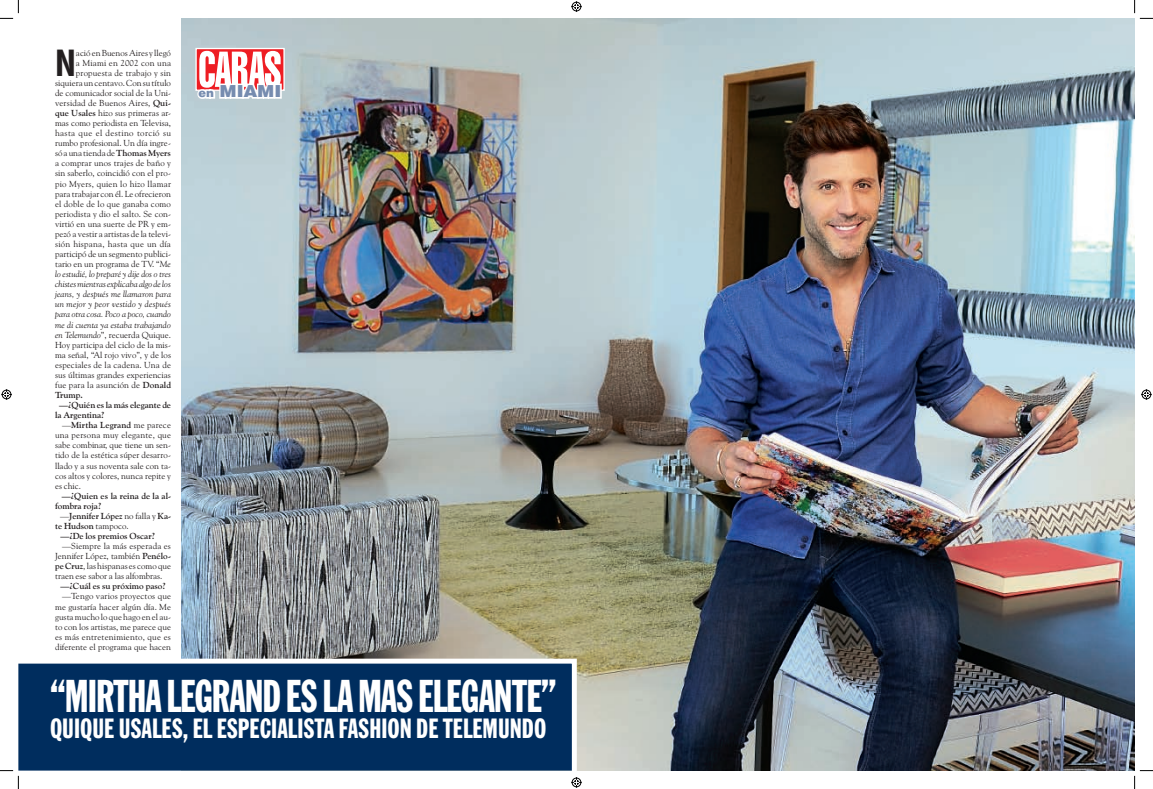
<style>
.page{position:relative;width:1153px;height:789px;background:#fff}
.page>*{position:absolute;margin:0;border:0;box-sizing:border-box;transform-origin:0 0}
.t1{font:extra-condensed 45.5px "Franklin Gothic BT";letter-spacing:-.025em;color:#fff;scale:.94 1}
.t2{font:700 condensed 37.01px "Futura BT";color:#231f20}
.t3{font:extra-condensed 27.56px "Franklin Gothic BT";color:#fff}
.t4{font:900 16.62px "Swiss 721 BT";color:#768caf;scale:1.1 1}
.t5{font:8.75px/10.1px "Goudy Old Style BT";color:#231f20;text-align:justify}
.t6{font:700 8.75px "Goudy Old Style BT";color:#231f20}
.t7{font:italic 8.75px "Goudy Old Style BT";color:#231f20}
.t8{font:8.75px "Goudy Old Style BT";letter-spacing:.02em;color:#231f20}
.t9{font:italic 8.75px "Goudy Old Style BT";letter-spacing:.02em;color:#231f20}
.t10{font:8.75px "Goudy Old Style BT";letter-spacing:.04em;color:#231f20}
.t11{font:8.75px "Goudy Old Style BT";letter-spacing:.03em;color:#231f20}
.s1{font-weight:700}
.s2{font-style:italic}
.s3{font-weight:400}
.s4{font-size:11.46px}
</style>
<div class="page">
<img style="left:182px;top:18px;width:953px;height:752px">
<div style="left:196px;top:48px;width:88px;height:43px;background:#ee1d23"></div>
<div style="left:195px;top:48px;width:90px;height:43px;border:1px solid #fff"></div>
<svg style="left:196px;top:51px;width:85px;height:56px"></svg>
<div style="left:274px;top:83px;width:8px;height:16px;border:3px solid #fff"></div>
<svg style="left:18px;top:656px;width:561px;height:114px;background:#123b68"></svg>
<svg style="left:0;top:0;width:19px;height:19px"></svg>
<svg style="left:0;top:769px;width:19px;height:19px"></svg>
<svg style="left:1134px;top:0;width:19px;height:19px"></svg>
<svg style="left:1134px;top:769px;width:19px;height:19px"></svg>
<svg style="left:571px;top:1px;width:11px;height:11px"></svg>
<svg style="left:571px;top:777px;width:11px;height:10px"></svg>
<svg style="left:1px;top:389px;width:11px;height:10px"></svg>
<svg style="left:1141px;top:389px;width:11px;height:10px"></svg>
<h2 class="t2" style="left:55px;top:40px;width:22px">N</h2>
<p class="t5" style="left:76px;top:47px;width:97px">ació en Buenos Aires y llegó</p>
<p class="t8" style="left:76px;top:57px;width:97px">a Miami en 2002 con una</p>
<p class="t8" style="left:76px;top:67px;width:97px">propuesta de trabajo y sin</p>
<p class="t5" style="left:55px;top:78px;width:117px">siquiera un centavo. Con su título</p>
<p class="t5" style="left:55px;top:88px;width:117px">de comunicador social de la Uni-</p>
<p class="t5" style="left:55px;top:98px;width:117px">versidad de Buenos Aires, <span class="s1">Qui-</span></p>
<p class="t5" style="left:55px;top:108px;width:117px"><span class="s1">que Usales</span> hizo sus primeras ar-</p>
<p class="t5" style="left:55px;top:118px;width:117px">mas como periodista en Televisa,</p>
<p class="t10" style="left:55px;top:128px;width:117px">hasta que el destino torció su</p>
<p class="t5" style="left:55px;top:138px;width:117px">rumbo profesional. Un día ingre-</p>
<p class="t5" style="left:55px;top:148px;width:117px">só a una tienda de <span class="s1">Thomas Myers</span></p>
<p class="t5" style="left:55px;top:158px;width:117px">a comprar unos trajes de baño y</p>
<p class="t5" style="left:55px;top:168px;width:117px">sin saberlo, coincidió con el pro-</p>
<p class="t8" style="left:55px;top:178px;width:117px">pio Myers, quien lo hizo llamar</p>
<p class="t5" style="left:55px;top:188px;width:117px">para trabajar con él. Le ofrecieron</p>
<p class="t5" style="left:55px;top:198px;width:117px">el doble de lo que ganaba como</p>
<p class="t5" style="left:55px;top:208px;width:117px">periodista y dio el salto. Se con-</p>
<p class="t5" style="left:55px;top:218px;width:117px">virtió en una suerte de PR y em-</p>
<p class="t5" style="left:55px;top:228px;width:117px">pezó a vestir a artistas de la televi-</p>
<p class="t11" style="left:55px;top:238px;width:117px">sión hispana, hasta que un día</p>
<p class="t5" style="left:55px;top:249px;width:117px">participó de un segmento publici-</p>
<p class="t5" style="left:55px;top:259px;width:117px">tario en un programa de TV. “<span class="s2">Me</span></p>
<p class="t7" style="left:55px;top:269px;width:117px">lo estudié, lo preparé y dije dos o tres</p>
<p class="t7" style="left:55px;top:279px;width:117px">chistes mientras explicaba algo de los</p>
<p class="t7" style="left:55px;top:289px;width:118px">jeans, y después me llamaron para</p>
<p class="t9" style="left:55px;top:299px;width:117px">un mejor y peor vestido y después</p>
<p class="t7" style="left:55px;top:309px;width:117px">para otra cosa. Poco a poco, cuando</p>
<p class="t7" style="left:55px;top:319px;width:117px">me di cuenta ya estaba trabajando</p>
<p class="t5" style="left:55px;top:329px;width:117px"><span class="s2">en Telemundo</span>”, recuerda Quique.</p>
<p class="t5" style="left:55px;top:339px;width:117px">Hoy participa del ciclo de la mis-</p>
<p class="t5" style="left:55px;top:349px;width:117px">ma señal, “Al rojo vivo”, y de los</p>
<p class="t5" style="left:55px;top:359px;width:117px">especiales de la cadena. Una de</p>
<p class="t5" style="left:55px;top:369px;width:117px">sus últimas grandes experiencias</p>
<p class="t5" style="left:55px;top:379px;width:117px">fue para la asunción de <span class="s1">Donald</span></p>
<p class="t6" style="left:55px;top:389px;width:29px">Trump.</p>
<p class="t6" style="left:59px;top:399px;width:113px">—¿Quién es la más elegante de</p>
<p class="t6" style="left:55px;top:409px;width:51px">la Argentina?</p>
<p class="t6" style="left:62px;top:419px;width:110px"><span class="s3">—</span>Mirtha Legrand <span class="s3">me parece</span></p>
<p class="t8" style="left:55px;top:430px;width:117px">una persona muy elegante, que</p>
<p class="t5" style="left:55px;top:440px;width:117px">sabe combinar, que tiene un sen-</p>
<p class="t5" style="left:55px;top:450px;width:117px">tido de la estética súper desarro-</p>
<p class="t5" style="left:55px;top:460px;width:117px">llado y a sus noventa sale con ta-</p>
<p class="t5" style="left:55px;top:470px;width:117px">cos altos y colores, nunca repite y</p>
<p class="t5" style="left:55px;top:480px;width:27px">es chic.</p>
<p class="t6" style="left:62px;top:490px;width:111px">—¿Quien es la reina de la al-</p>
<p class="t6" style="left:55px;top:500px;width:48px">fombra roja?</p>
<p class="t6" style="left:60px;top:510px;width:112px"><span class="s3">—</span>Jennifer López <span class="s3">no falla y</span> Ka-</p>
<p class="t6" style="left:55px;top:520px;width:75px">te Hudson <span class="s3">tampoco.</span></p>
<p class="t6" style="left:60px;top:530px;width:96px">—¿De los premios Oscar?</p>
<p class="t5" style="left:55px;top:540px;width:117px;text-indent:7px">—Siempre la más esperada es Jennifer López, también <span class="s1">Penélo&shy;pe Cruz</span>, las hispanas es como que traen ese sabor a las alfombras.</p>
<p class="t6" style="left:61px;top:580px;width:107px">—¿Cuál es su próximo paso?</p>
<p class="t5" style="left:55px;top:591px;width:118px;text-indent:7px">—Tengo varios proyectos que me gustaría hacer algún día. Me gusta mucho lo que hago en el au&shy;to con los artistas, me parece que es más entretenimiento, que es diferente el programa que hacen</p>
<h3 class="t4" style="left:199px;top:81px;width:77px"><span class="s4">en</span> MIAMI</h3>
<h1 class="t1" style="left:50px;top:669px;width:541px">“MIRTHA LEGRAND ES LA MAS ELEGANTE”</h1>
<h3 class="t3" style="left:50px;top:711px;width:498px">QUIQUE USALES, EL ESPECIALISTA FASHION DE TELEMUNDO</h3>
</div>
